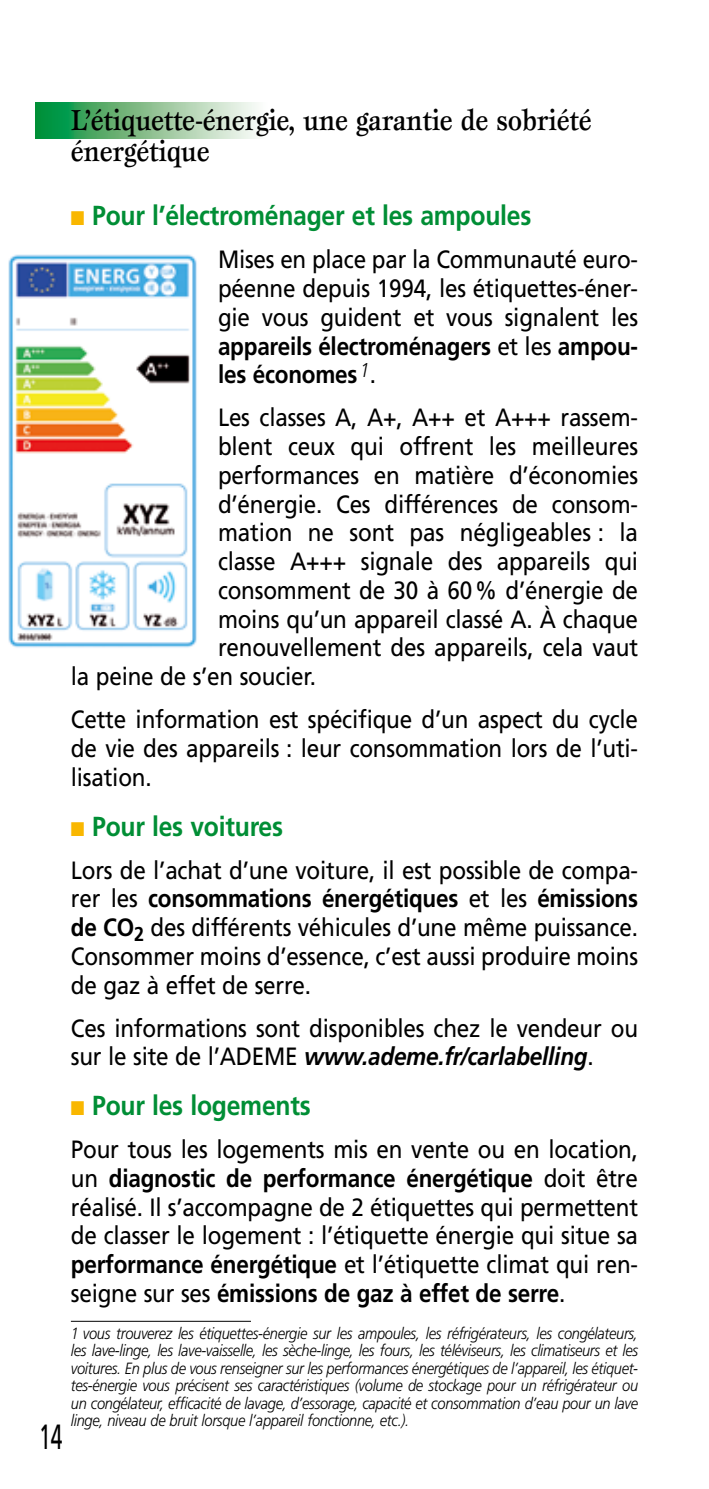
<style>
.page{position:relative;width:709px;height:1489px;background:#fff}
.page>*{position:absolute;margin:0;border:0;box-sizing:border-box;transform-origin:0 0}
.t1{font:35px "Frutiger";color:#000;scale:.6 1}
.t2{font:500 30px/31.2px "Esprit";letter-spacing:-.01em;color:#000;scale:.9 1}
.t3{font:700 27.5px "Frutiger";letter-spacing:-.01em;color:#008e35;scale:.9 1}
.t4{font:25px/28.8px "Frutiger";letter-spacing:-.01em;color:#000;text-align:justify;scale:.9 1}
.t5{font:italic 300 16.25px/17.5px "Frutiger";letter-spacing:-.02em;color:#000;text-align:justify;scale:.9 1}
.s1{color:#f9b700}
.s2{font-weight:700}
.s3{font-weight:700;font-style:italic}
</style>
<div class="page">
<svg style="left:35px;top:103px;width:221px;height:35px;background:#7fc08f"></svg>
<hr style="left:71px;top:1320px;width:180px;height:1px;background:#000">
<img style="left:8px;top:254px;width:189px;height:394px">
<h1 class="t1" style="left:39px;top:1415px;width:40px">14</h1>
<p class="t2" style="left:71px;top:104px;width:580px">L’étiquette-énergie, une garantie de sobriété énergétique</p>
<p class="t3" style="left:71px;top:200px;width:513px"><span class="s1">■</span> Pour l’électroménager et les ampoules</p>
<p class="t4" style="left:218px;top:245px;width:468px">Mises en place par la Communauté euro&shy;péenne depuis 1994, les étiquettes-éner&shy;gie vous guident et vous signalent les <span class="s2">appareils électroménagers</span> et les <span class="s2">ampou&shy;les économes</span><sup>1</sup>.</p>
<p class="t4" style="left:218px;top:403px;width:468px">Les classes A, A+, A++ et A+++ rassem-</p>
<p class="t4" style="left:218px;top:432px;width:468px">blent ceux qui offrent les meilleures</p>
<p class="t4" style="left:218px;top:460px;width:468px">performances en matière d’économies</p>
<p class="t4" style="left:218px;top:489px;width:468px">d’énergie. Ces différences de consom-</p>
<p class="t4" style="left:218px;top:518px;width:468px">mation ne sont pas négligeables : la</p>
<p class="t4" style="left:218px;top:547px;width:468px">classe A+++ signale des appareils qui</p>
<p class="t4" style="left:218px;top:575px;width:468px">consomment de 30 à 60% d’énergie de</p>
<p class="t4" style="left:218px;top:604px;width:468px">moins qu’un appareil classé A. À chaque</p>
<p class="t4" style="left:218px;top:633px;width:468px">renouvellement des appareils, cela vaut</p>
<p class="t4" style="left:71px;top:662px;width:270px">la peine de s’en soucier.</p>
<p class="t4" style="left:71px;top:705px;width:631px">Cette information est spécifique d’un aspect du cycle de vie des appareils : leur consommation lors de l’uti&shy;lisation.</p>
<p class="t3" style="left:71px;top:809px;width:237px"><span class="s1">■</span> Pour les voitures</p>
<p class="t4" style="left:71px;top:855px;width:631px;text-align:left">Lors de l’achat d’une voiture, il est possible de compa&shy;rer les <span class="s2">consommations énergétiques</span> et les <span class="s2">émissions de CO</span><sub>2</sub> des différents véhicules d’une même puissance.<br>Consommer moins d’essence, c’est aussi produire moins de gaz à effet de serre.</p>
<p class="t4" style="left:71px;top:1013px;width:631px">Ces informations sont disponibles chez le vendeur ou sur le site de l’ADEME <span class="s3">www.ademe.fr/carlabelling</span>.</p>
<p class="t3" style="left:71px;top:1089px;width:268px"><span class="s1">■</span> Pour les logements</p>
<p class="t4" style="left:71px;top:1134px;width:631px">Pour tous les logements mis en vente ou en location, un <span class="s2">diagnostic de performance énergétique</span> doit être réalisé. Il s’accompagne de 2 étiquettes qui permettent de classer le logement : l’étiquette énergie qui situe sa <span class="s2">performance énergétique</span> et l’étiquette climat qui ren&shy;seigne sur ses <span class="s2">émissions de gaz à effet de serre</span>.</p>
<p class="t5" style="left:71px;top:1324px;width:632px">1 vous trouverez les étiquettes-énergie sur les ampoules, les réfrigérateurs, les congélateurs, les lave-linge, les lave-vaisselle, les sèche-linge, les fours, les téléviseurs, les climatiseurs et les voitures. En plus de vous renseigner sur les performances énergétiques de l’appareil, les étiquet&shy;tes-énergie vous précisent ses caractéristiques (volume de stockage pour un réfrigérateur ou un congélateur, efficacité de lavage, d’essorage, capacité et consommation d’eau pour un lave linge, niveau de bruit lorsque l’appareil fonctionne, etc.).</p>
</div>
